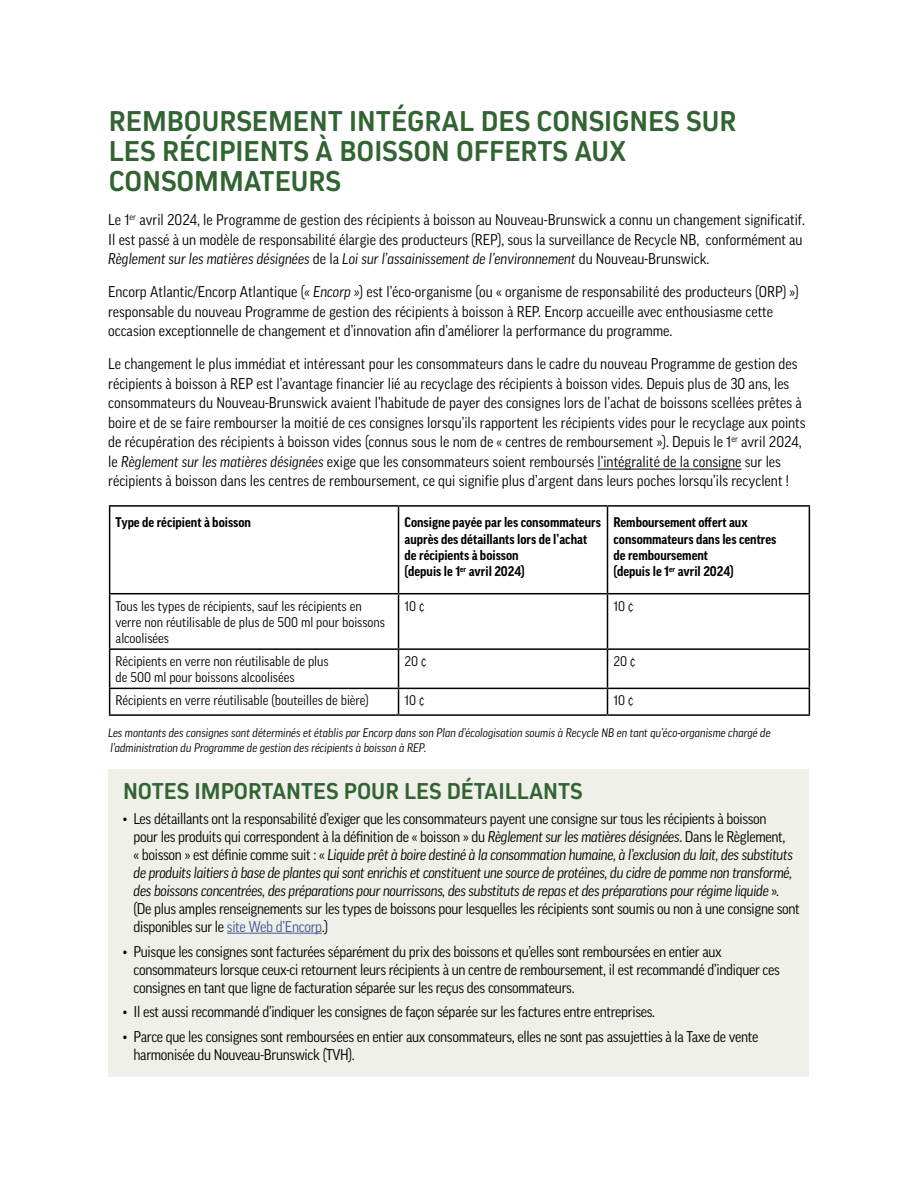
<style>
.page{position:relative;width:918px;height:1188px;background:#fff}
.page>*{position:absolute;margin:0;border:0;box-sizing:border-box;transform-origin:0 0}
.t1{font:700 30px/30px "Kiro";color:#326332}
.t2{font:700 24px "Kiro";color:#326332}
.t3{font:15px/19.5px "Good Pro Narr";color:#000}
.t4{font:15px/18px "Good Pro Narr";letter-spacing:-.02em;color:#000}
.t5{font:13.5px/16.2px "Good Pro Narr";color:#000}
.t6{font:700 13.5px/16.4px "Good Pro Narr";color:#000}
.t7{font:italic 12px/15px "Good Pro Narr";color:#000}
.s1{font-style:italic}
.s2{color:#465792}
</style>
<div class="page">
<div style="left:108px;top:770px;width:700px;height:307px;background:#eff0ea"></div>
<hr style="left:598px;top:469px;width:143px;height:1px;background:#000">
<hr style="left:109px;top:505px;width:290px;height:2px;background:#000">
<hr style="left:109px;top:507px;width:1px;height:86px;background:#000">
<hr style="left:399px;top:505px;width:209px;height:2px;background:#000">
<hr style="left:398px;top:507px;width:1px;height:86px;background:#000">
<hr style="left:608px;top:505px;width:202px;height:2px;background:#000">
<hr style="left:607px;top:507px;width:1px;height:86px;background:#000">
<hr style="left:809px;top:507px;width:1px;height:86px;background:#000">
<hr style="left:398px;top:594px;width:1px;height:54px;background:#000">
<hr style="left:607px;top:594px;width:1px;height:54px;background:#000">
<hr style="left:109px;top:648px;width:290px;height:2px;background:#000">
<hr style="left:399px;top:648px;width:209px;height:2px;background:#000">
<hr style="left:398px;top:650px;width:1px;height:38px;background:#000">
<hr style="left:608px;top:648px;width:202px;height:2px;background:#000">
<hr style="left:607px;top:650px;width:1px;height:38px;background:#000">
<hr style="left:109px;top:688px;width:290px;height:1px;background:#000">
<hr style="left:399px;top:688px;width:209px;height:1px;background:#000">
<svg style="left:398px;top:689px;width:1px;height:25px"></svg>
<hr style="left:608px;top:688px;width:202px;height:1px;background:#000">
<svg style="left:607px;top:689px;width:1px;height:25px"></svg>
<hr style="left:109px;top:593px;width:290px;height:1px;background:#000">
<hr style="left:109px;top:594px;width:1px;height:54px;background:#000">
<hr style="left:399px;top:593px;width:209px;height:1px;background:#000">
<hr style="left:608px;top:593px;width:202px;height:1px;background:#000">
<hr style="left:809px;top:594px;width:1px;height:54px;background:#000">
<hr style="left:109px;top:650px;width:1px;height:38px;background:#000">
<hr style="left:809px;top:650px;width:1px;height:38px;background:#000">
<svg style="left:109px;top:689px;width:1px;height:25px"></svg>
<svg style="left:809px;top:689px;width:1px;height:25px"></svg>
<hr style="left:109px;top:714px;width:290px;height:2px;background:#000">
<hr style="left:399px;top:714px;width:209px;height:2px;background:#000">
<hr style="left:608px;top:714px;width:202px;height:2px;background:#000">
<hr style="left:227px;top:933px;width:95px;height:1px;background:#465792">
<h1 class="t1" style="left:109px;top:106px;width:629px">REMBOURSEMENT INTÉGRAL DES CONSIGNES SUR<br>LES RÉCIPIENTS À BOISSON OFFERTS AUX<br>CONSOMMATEURS</h1>
<p class="t3" style="left:108px;top:210px;width:699px">Le 1<sup>er</sup> avril 2024, le Programme de gestion des récipients à boisson au Nouveau-Brunswick a connu un changement significatif.<br>Il est passé à un modèle de responsabilité élargie des producteurs (REP), sous la surveillance de Recycle NB, conformément au<br><span class="s1">Règlement sur les matières désignées</span> de la <span class="s1">Loi sur l’assainissement de l’environnement</span> du Nouveau-Brunswick.</p>
<p class="t3" style="left:108px;top:282px;width:692px">Encorp Atlantic/Encorp Atlantique (<span class="s1">« Encorp »</span>) est l’éco-organisme (ou « organisme de responsabilité des producteurs (ORP) ») responsable du nouveau Programme de gestion des récipients à boisson à REP. Encorp accueille avec enthousiasme cette occasion exceptionnelle de changement et d’innovation afin d’améliorer la performance du programme.</p>
<p class="t3" style="left:108px;top:354px;width:699px">Le changement le plus immédiat et intéressant pour les consommateurs dans le cadre du nouveau Programme de gestion des récipients à boisson à REP est l’avantage financier lié au recyclage des récipients à boisson vides. Depuis plus de 30 ans, les consommateurs du Nouveau-Brunswick avaient l’habitude de payer des consignes lors de l’achat de boissons scellées prêtes à boire et de se faire rembourser la moitié de ces consignes lorsqu’ils rapportent les récipients vides pour le recyclage aux points de récupération des récipients à boisson vides (connus sous le nom de « centres de remboursement »). Depuis le 1<sup>er</sup> avril 2024, le <span class="s1">Règlement sur les matières désignées</span> exige que les consommateurs soient remboursés l’intégralité de la consigne sur les récipients à boisson dans les centres de remboursement, ce qui signifie plus d’argent dans leurs poches lorsqu’ils recyclent !</p>
<p class="t6" style="left:116px;top:514px;width:137px">Type de récipient à boisson</p>
<p class="t6" style="left:405px;top:514px;width:198px">Consigne payée par les consommateurs auprès des détaillants lors de l’achat de récipients à boisson<br>(depuis le 1<sup>er</sup> avril 2024)</p>
<p class="t6" style="left:613px;top:514px;width:164px">Remboursement offert aux consommateurs dans les centres de remboursement<br>(depuis le 1<sup>er</sup> avril 2024)</p>
<p class="t5" style="left:116px;top:598px;width:271px">Tous les types de récipients, sauf les récipients en verre non réutilisable de plus de 500 ml pour boissons alcoolisées</p>
<p class="t5" style="left:405px;top:598px;width:21px">10 ¢</p>
<p class="t5" style="left:613px;top:598px;width:21px">10 ¢</p>
<p class="t5" style="left:116px;top:653px;width:215px">Récipients en verre non réutilisable de plus de 500 ml pour boissons alcoolisées</p>
<p class="t5" style="left:405px;top:653px;width:23px">20 ¢</p>
<p class="t5" style="left:613px;top:653px;width:23px">20 ¢</p>
<p class="t5" style="left:116px;top:692px;width:255px">Récipients en verre réutilisable (bouteilles de bière)</p>
<p class="t5" style="left:405px;top:692px;width:21px">10 ¢</p>
<p class="t5" style="left:613px;top:692px;width:21px">10 ¢</p>
<p class="t7" style="left:108px;top:726px;width:664px">Les montants des consignes sont déterminés et établis par Encorp dans son Plan d’écologisation soumis à Recycle NB en tant qu’éco-organisme chargé de l’administration du Programme de gestion des récipients à boisson à REP.</p>
<h2 class="t2" style="left:123px;top:777px;width:461px">NOTES IMPORTANTES POUR LES DÉTAILLANTS</h2>
<p class="t4" style="left:134px;top:809px;width:668px;text-indent:-10px">• Les détaillants ont la responsabilité d’exiger que les consommateurs payent une consigne sur tous les récipients à boisson<br>pour les produits qui correspondent à la définition de « boisson » du <span class="s1">Règlement sur les matières désignées</span>. Dans le Règlement,<br>« boisson » est définie comme suit : « <span class="s1">Liquide prêt à boire destiné à la consommation humaine, à l’exclusion du lait, des substituts de produits laitiers à base de plantes qui sont enrichis et constituent une source de protéines, du cidre de pomme non transformé, des boissons concentrées, des préparations pour nourrissons, des substituts de repas et des préparations pour régime liquide</span> ». (De plus amples renseignements sur les types de boissons pour lesquelles les récipients sont soumis ou non à une consigne sont disponibles sur le <span class="s2">site Web d’Encorp</span>.)</p>
<p class="t4" style="left:134px;top:942px;width:648px;text-indent:-10px">• Puisque les consignes sont facturées séparément du prix des boissons et qu’elles sont remboursées en entier aux consommateurs lorsque ceux-ci retournent leurs récipients à un centre de remboursement, il est recommandé d’indiquer ces consignes en tant que ligne de facturation séparée sur les reçus des consommateurs.</p>
<p class="t4" style="left:123px;top:1003px;width:534px">• Il est aussi recommandé d’indiquer les consignes de façon séparée sur les factures entre entreprises.</p>
<p class="t4" style="left:134px;top:1028px;width:627px;text-indent:-10px">• Parce que les consignes sont remboursées en entier aux consommateurs, elles ne sont pas assujetties à la Taxe de vente harmonisée du Nouveau-Brunswick (TVH).</p>
</div>
